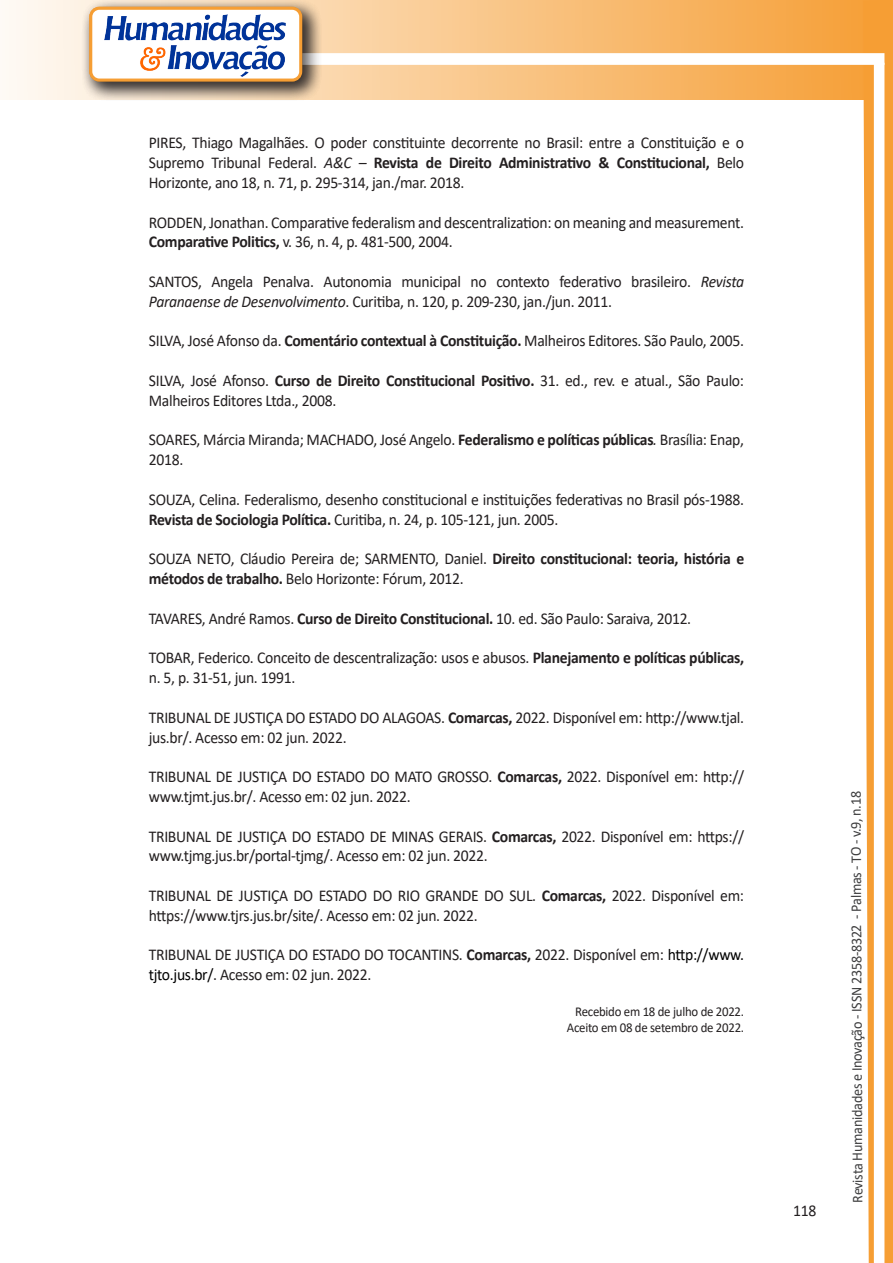
<style>
.page{position:relative;width:893px;height:1263px;background:#fff}
.page>*{position:absolute;margin:0;border:0;box-sizing:border-box;transform-origin:0 0}
.texto{font:16.5px/19.8px "Calibri";letter-spacing:-.02em;color:#231f20;scale:.95 1}
.t1{font:15px "Calibri";letter-spacing:-.025em;color:#3e3e3f;scale:.95 1}
.texto-2{font:13.5px "Calibri";letter-spacing:-.02em;color:#231f20;scale:.95 1}
.s1{font-style:italic}
.s2{font-weight:700}
.s3{color:#000}
</style>
<div class="page">
<svg style="left:5px;top:0;width:858px;height:100px;background:#f9c484"></svg>
<div style="left:302px;top:53px;width:582px;height:12px;background:#fff;border:2px solid #fff"></div>
<svg style="left:863px;top:0;width:30px;height:1263px"></svg>
<div style="left:81px;top:0;width:241px;height:102px;background:#231f20;opacity:.75"></div>
<div style="left:91px;top:8px;width:210px;height:72px;background:#fff;border-radius:9px"></div>
<img style="left:104px;top:14px;width:181px;height:62px">
<div style="left:89px;top:7px;width:213px;height:75px;border:3px solid #f69e34;border-radius:9px"></div>
<p class="texto" style="left:149px;top:133px;width:628px;text-align:justify">PIRES, Thiago Magalhães. O poder constituinte decorrente no Brasil: entre a Constituição e o Supremo Tribunal Federal. <span class="s1">A&amp;C –</span> <span class="s2">Revista de Direito Administrativo &amp; Constitucional,</span> Belo Horizonte, ano 18, n. 71, p. 295-314, jan./mar. 2018.</p>
<p class="texto" style="left:149px;top:212px;width:628px">RODDEN, Jonathan. Comparative federalism and descentralization: on meaning and measurement.<br><span class="s2">Comparative Politics,</span> v. 36, n. 4, p. 481-500, 2004.</p>
<p class="texto" style="left:149px;top:271px;width:628px">SANTOS, Angela Penalva. Autonomia municipal no contexto federativo brasileiro. <span class="s1">Revista<br>Paranaense de Desenvolvimento</span>. Curitiba, n. 120, p. 209-230, jan./jun. 2011.</p>
<p class="texto" style="left:149px;top:331px;width:628px">SILVA, José Afonso da. <span class="s2">Comentário contextual à Constituição.</span> Malheiros Editores. São Paulo, 2005.</p>
<p class="texto" style="left:149px;top:370px;width:628px">SILVA, José Afonso. <span class="s2">Curso de Direito Constitucional Positivo.</span> 31. ed., rev. e atual., São Paulo:<br>Malheiros Editores Ltda., 2008.</p>
<p class="texto" style="left:149px;top:430px;width:628px">SOARES, Márcia Miranda; MACHADO, José Angelo. <span class="s2">Federalismo e políticas públicas</span><span class="s1">.</span> Brasília: Enap,<br>2018.</p>
<p class="texto" style="left:149px;top:489px;width:628px">SOUZA, Celina. Federalismo, desenho constitucional e instituições federativas no Brasil pós-1988.<br><span class="s2">Revista de Sociologia Política.</span> Curitiba, n. 24, p. 105-121, jun. 2005.</p>
<p class="texto" style="left:149px;top:548px;width:628px">SOUZA NETO, Cláudio Pereira de; SARMENTO, Daniel. <span class="s2">Direito constitucional: teoria, história e métodos de trabalho.</span> Belo Horizonte: Fórum, 2012.</p>
<p class="texto" style="left:149px;top:608px;width:572px">TAVARES, André Ramos. <span class="s2">Curso de Direito Constitucional.</span> 10. ed. São Paulo: Saraiva, 2012.</p>
<p class="texto" style="left:149px;top:647px;width:628px">TOBAR, Federico. Conceito de descentralização: usos e abusos. <span class="s2">Planejamento e políticas públicas, </span>n. 5, p. 31-51, jun. 1991.</p>
<p class="texto" style="left:149px;top:707px;width:628px">TRIBUNAL DE JUSTIÇA DO ESTADO DO ALAGOAS. <span class="s2">Comarcas,</span> 2022. Disponível em: http://www.tjal. jus.br/. Acesso em: 02 jun. 2022.</p>
<p class="texto" style="left:149px;top:766px;width:628px">TRIBUNAL DE JUSTIÇA DO ESTADO DO MATO GROSSO. <span class="s2">Comarcas,</span> 2022. Disponível em: http:// www.tjmt.jus.br/. Acesso em: 02 jun. 2022.</p>
<p class="texto" style="left:149px;top:826px;width:628px">TRIBUNAL DE JUSTIÇA DO ESTADO DE MINAS GERAIS. <span class="s2">Comarcas,</span> 2022. Disponível em: https:// www.tjmg.jus.br/portal-tjmg/. Acesso em: 02 jun. 2022.</p>
<p class="texto" style="left:149px;top:885px;width:628px">TRIBUNAL DE JUSTIÇA DO ESTADO DO RIO GRANDE DO SUL. <span class="s2">Comarcas,</span> 2022. Disponível em: https://www.tjrs.jus.br/site/. Acesso em: 02 jun. 2022.</p>
<p class="texto" style="left:149px;top:944px;width:628px">TRIBUNAL DE JUSTIÇA DO ESTADO DO TOCANTINS. <span class="s2">Comarcas,</span> 2022. Disponível em: <span class="s3">http://www. tjto.jus.br/</span>. Acesso em: 02 jun. 2022.</p>
<p class="texto-2" style="left:575px;top:1002px;width:179px">Recebido em 18 de julho de 2022.</p>
<p class="texto-2" style="left:567px;top:1018px;width:188px">Aceito em 08 de setembro de 2022.</p>
<p class="texto" style="left:793px;top:1200px;width:26px">118</p>
<p class="t1" style="left:846px;top:1203px;width:435px;rotate:-90deg">Revista Humanidades e Inovação - ISSN 2358-8322 - Palmas - TO - v.9, n.18</p>
</div>
